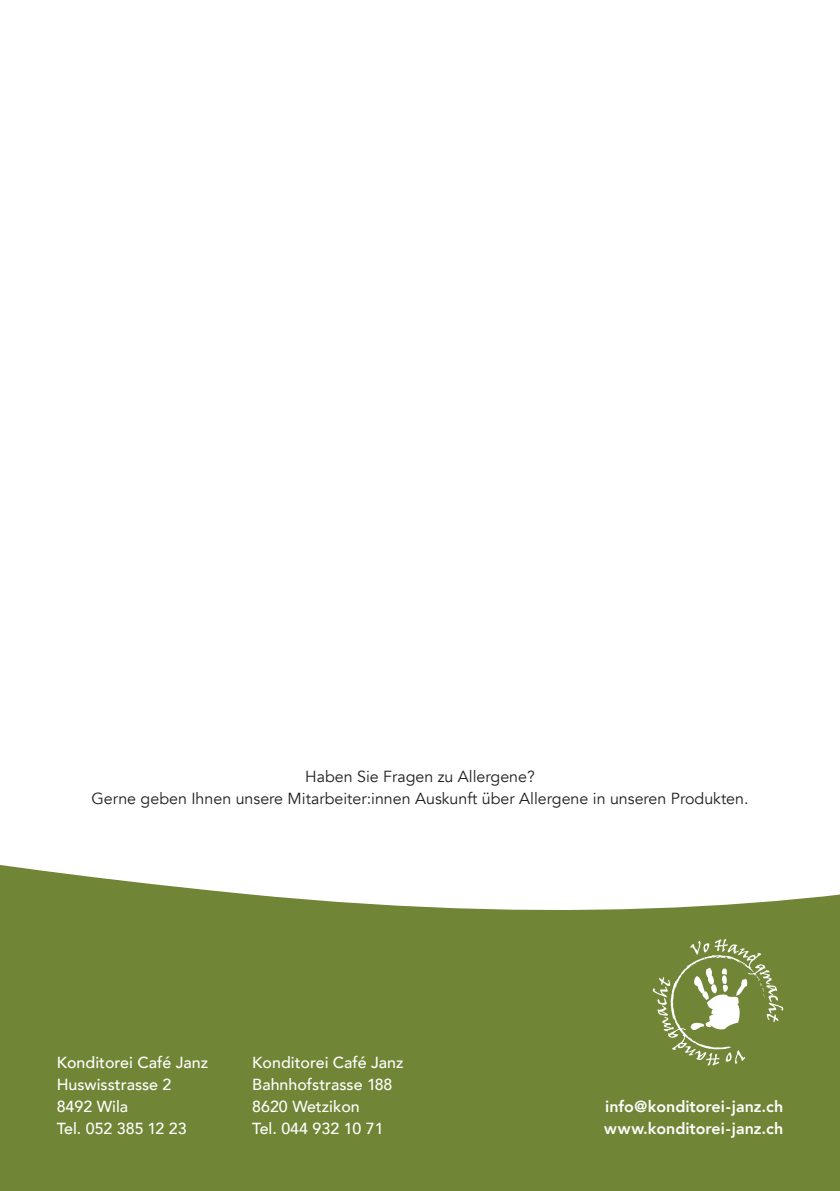
<style>
.page{position:relative;width:840px;height:1191px;background:#fff}
.page>*{position:absolute;margin:0;border:0;box-sizing:border-box;transform-origin:0 0}
.t1{font:500 16px/22px "Avenir";color:#fff}
.t2{font:16px/22px "Avenir";color:#231f20;text-align:center}
.t3{font:800 16px/22px "Avenir";color:#fff}
</style>
<div class="page">
<svg style="left:0;top:865px;width:839px;height:326px;fill:#708535"></svg>
<svg style="left:652px;top:939px;width:130px;height:126px"></svg>
<p class="t2" style="left:91px;top:765px;width:658px">Haben Sie Fragen zu Allergene?<br>Gerne geben Ihnen unsere Mitarbeiter:innen Auskunft über Allergene in unseren Produkten.</p>
<p class="t1" style="left:57px;top:1050px;width:153px">Konditorei Café Janz<br>Huswisstrasse 2<br>8492 Wila<br>Tel. 052 385 12 23</p>
<p class="t1" style="left:252px;top:1050px;width:153px">Konditorei Café Janz<br>Bahnhofstrasse 188<br>8620 Wetzikon<br>Tel. 044 932 10 71</p>
<p class="t3" style="left:603px;top:1095px;width:180px">info@konditorei-janz.ch www.konditorei-janz.ch</p>
</div>
